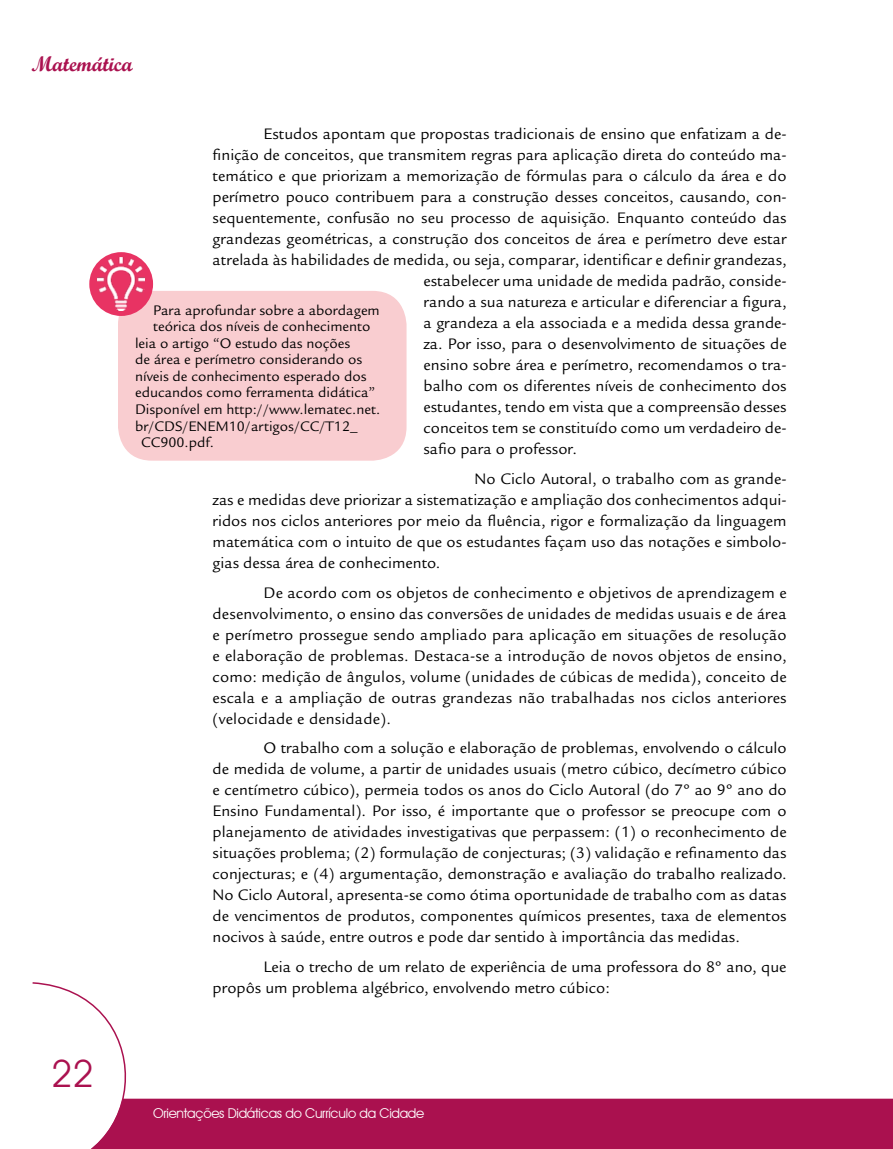
<style>
.page{position:relative;width:893px;height:1149px;background:#fff}
.page>*{position:absolute;margin:0;border:0;box-sizing:border-box;transform-origin:0 0}
.t1{font:37.5px "Avant Garde IT Cby BT";color:#aa114f}
.t2{font:21px "Script MT Bold";color:#aa114f}
.t3{font:16.5px/21px "Legacy Sans Std";color:#000;text-align:justify}
.t4{font:15px "Legacy Sans Std";color:#000}
.t5{font:13.5px "Avant Garde IT Cby BT";letter-spacing:-.02em;color:#fff}
</style>
<div class="page">
<div style="left:157px;top:1098px;width:736px;height:50px;background:#aa114f"></div>
<svg style="left:32px;top:982px;width:125px;height:166px"></svg>
<div style="left:118px;top:291px;width:289px;height:169px;background:#f9cdd0;border-radius:34px"></div>
<div style="left:89px;top:252px;width:64px;height:64px;background:#e83363;border-radius:50%"></div>
<img style="left:98px;top:257px;width:47px;height:53px">
<p class="t2" style="left:32px;top:51px;width:103px">Matemática</p>
<h1 class="t1" style="left:51px;top:1050px;width:44px">22</h1>
<p class="t3" style="left:264px;top:123px;width:524px">Estudos apontam que propostas tradicionais de ensino que enfatizam a de-</p>
<p class="t3" style="left:213px;top:144px;width:575px">finição de conceitos, que transmitem regras para aplicação direta do conteúdo ma-</p>
<p class="t3" style="left:213px;top:165px;width:575px">temático e que priorizam a memorização de fórmulas para o cálculo da área e do</p>
<p class="t3" style="left:213px;top:186px;width:576px">perímetro pouco contribuem para a construção desses conceitos, causando, con-</p>
<p class="t3" style="left:213px;top:207px;width:576px">sequentemente, confusão no seu processo de aquisição. Enquanto conteúdo das</p>
<p class="t3" style="left:213px;top:228px;width:575px">grandezas geométricas, a construção dos conceitos de área e perímetro deve estar</p>
<p class="t3" style="left:213px;top:249px;width:576px">atrelada às habilidades de medida, ou seja, comparar, identificar e definir grandezas,</p>
<p class="t3" style="left:424px;top:270px;width:365px">estabelecer uma unidade de medida padrão, conside-</p>
<p class="t3" style="left:424px;top:291px;width:365px">rando a sua natureza e articular e diferenciar a figura,</p>
<p class="t3" style="left:424px;top:312px;width:365px">a grandeza a ela associada e a medida dessa grande-</p>
<p class="t3" style="left:424px;top:333px;width:365px">za. Por isso, para o desenvolvimento de situações de</p>
<p class="t3" style="left:424px;top:355px;width:365px">ensino sobre área e perímetro, recomendamos o tra-</p>
<p class="t3" style="left:424px;top:376px;width:365px">balho com os diferentes níveis de conhecimento dos</p>
<p class="t3" style="left:424px;top:397px;width:365px">estudantes, tendo em vista que a compreensão desses</p>
<p class="t3" style="left:424px;top:418px;width:365px">conceitos tem se constituído como um verdadeiro de-</p>
<p class="t3" style="left:424px;top:439px;width:155px">safio para o professor.</p>
<p class="t3" style="left:213px;top:468px;width:576px;text-indent:262px">No Ciclo Autoral, o trabalho com as grande&shy;zas e medidas deve priorizar a sistematização e ampliação dos conhecimentos adqui&shy;ridos nos ciclos anteriores por meio da fluência, rigor e formalização da linguagem matemática com o intuito de que os estudantes façam uso das notações e simbolo&shy;gias dessa área de conhecimento.</p>
<p class="t3" style="left:213px;top:582px;width:576px;text-indent:51px">De acordo com os objetos de conhecimento e objetivos de aprendizagem e desenvolvimento, o ensino das conversões de unidades de medidas usuais e de área e perímetro prossegue sendo ampliado para aplicação em situações de resolução e elaboração de problemas. Destaca-se a introdução de novos objetos de ensino, como: medição de ângulos, volume (unidades de cúbicas de medida), conceito de escala e a ampliação de outras grandezas não trabalhadas nos ciclos anteriores (velocidade e densidade).</p>
<p class="t3" style="left:213px;top:737px;width:576px;text-indent:51px">O trabalho com a solução e elaboração de problemas, envolvendo o cálculo de medida de volume, a partir de unidades usuais (metro cúbico, decímetro cúbico e centímetro cúbico), permeia todos os anos do Ciclo Autoral (do 7º ao 9º ano do Ensino Fundamental). Por isso, é importante que o professor se preocupe com o planejamento de atividades investigativas que perpassem: (1) o reconhecimento de situações problema; (2) formulação de conjecturas; (3) validação e refinamento das conjecturas; e (4) argumentação, demonstração e avaliação do trabalho realizado.<br>No Ciclo Autoral, apresenta-se como ótima oportunidade de trabalho com as datas de vencimentos de produtos, componentes químicos presentes, taxa de elementos nocivos à saúde, entre outros e pode dar sentido à importância das medidas.</p>
<p class="t3" style="left:213px;top:956px;width:575px;text-indent:51px">Leia o trecho de um relato de experiência de uma professora do 8º ano, que propôs um problema algébrico, envolvendo metro cúbico:</p>
<p class="t4" style="left:153px;top:301px;width:228px">Para aprofundar sobre a abordagem</p>
<p class="t4" style="left:153px;top:318px;width:219px">teórica dos níveis de conhecimento</p>
<p class="t4" style="left:135px;top:334px;width:217px">leia o artigo “O estudo das noções</p>
<p class="t4" style="left:135px;top:351px;width:229px">de área e perímetro considerando os</p>
<p class="t4" style="left:135px;top:367px;width:233px">níveis de conhecimento esperado dos</p>
<p class="t4" style="left:135px;top:384px;width:242px">educandos como ferramenta didática”</p>
<p class="t4" style="left:135px;top:400px;width:247px">Disponível em http://www.lematec.net.</p>
<p class="t4" style="left:135px;top:417px;width:224px">br/CDS/ENEM10/artigos/CC/T12_</p>
<p class="t4" style="left:141px;top:433px;width:75px">CC900.pdf.</p>
<p class="t5" style="left:153px;top:1104px;width:273px">Orientações Didáticas do Currículo da Cidade</p>
</div>
